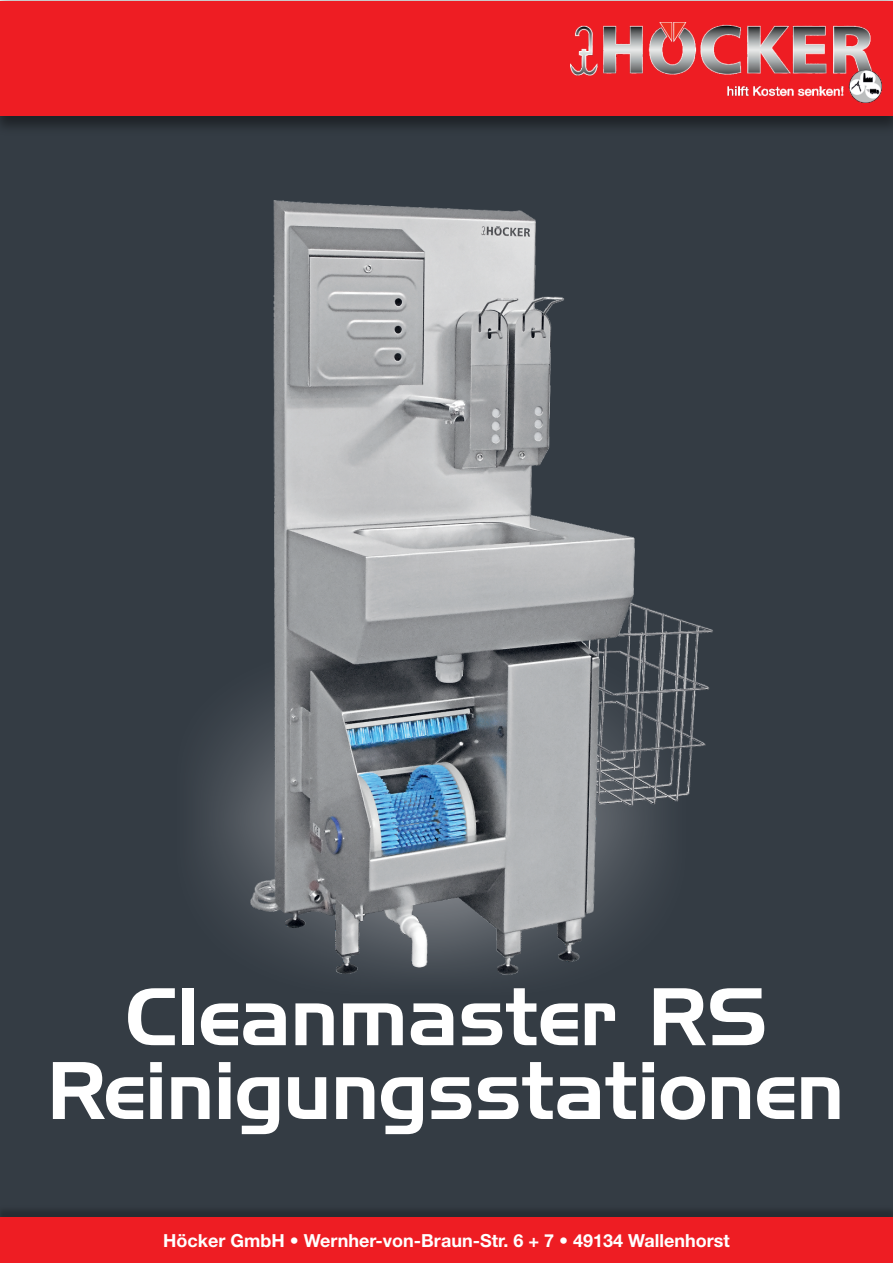
<style>
.page{position:relative;width:893px;height:1263px;background:#fff}
.page>*{position:absolute;margin:0;border:0;box-sizing:border-box;transform-origin:0 0}
.t1{font:79.35px "Handel Gothic BT";color:#fff}
.t2{font:75.45px "Handel Gothic BT";color:#fff}
.t3{font:67.95px "Handel Gothic BT";color:#fff}
.t4{font:700 18px "Helvetica Neue LT Std";color:#fff}
</style>
<div class="page">
<div style="left:1px;top:1px;width:892px;height:1262px;background:#343c44"></div>
<svg style="left:0;top:0;width:893px;height:144px"></svg>
<div style="left:1px;top:1px;width:892px;height:115px;background:#ee1d23"></div>
<div style="left:0;top:1202px;width:893px;height:61px;background:#2e353c"></div>
<div style="left:1px;top:1217px;width:892px;height:46px;background:#ee1d23"></div>
<img style="left:571px;top:22px;width:310px;height:80px">
<img style="left:231px;top:200px;width:482px;height:778px">
<h1 class="t1" style="left:126px;top:985px;width:643px">Cleanmaster RS</h1>
<h3 class="t3" style="left:172px;top:1011px;width:551px">Cleanmaster RS</h3>
<h1 class="t1" style="left:47px;top:1059px;width:799px">Reinigungsstationen</h1>
<h2 class="t2" style="left:119px;top:1093px;width:656px">Cleaning stations</h2>
<p class="t4" style="left:163px;top:1234px;width:568px">Höcker GmbH • Wernher-von-Braun-Str. 6 + 7 • 49134 Wallenhorst</p>
</div>
